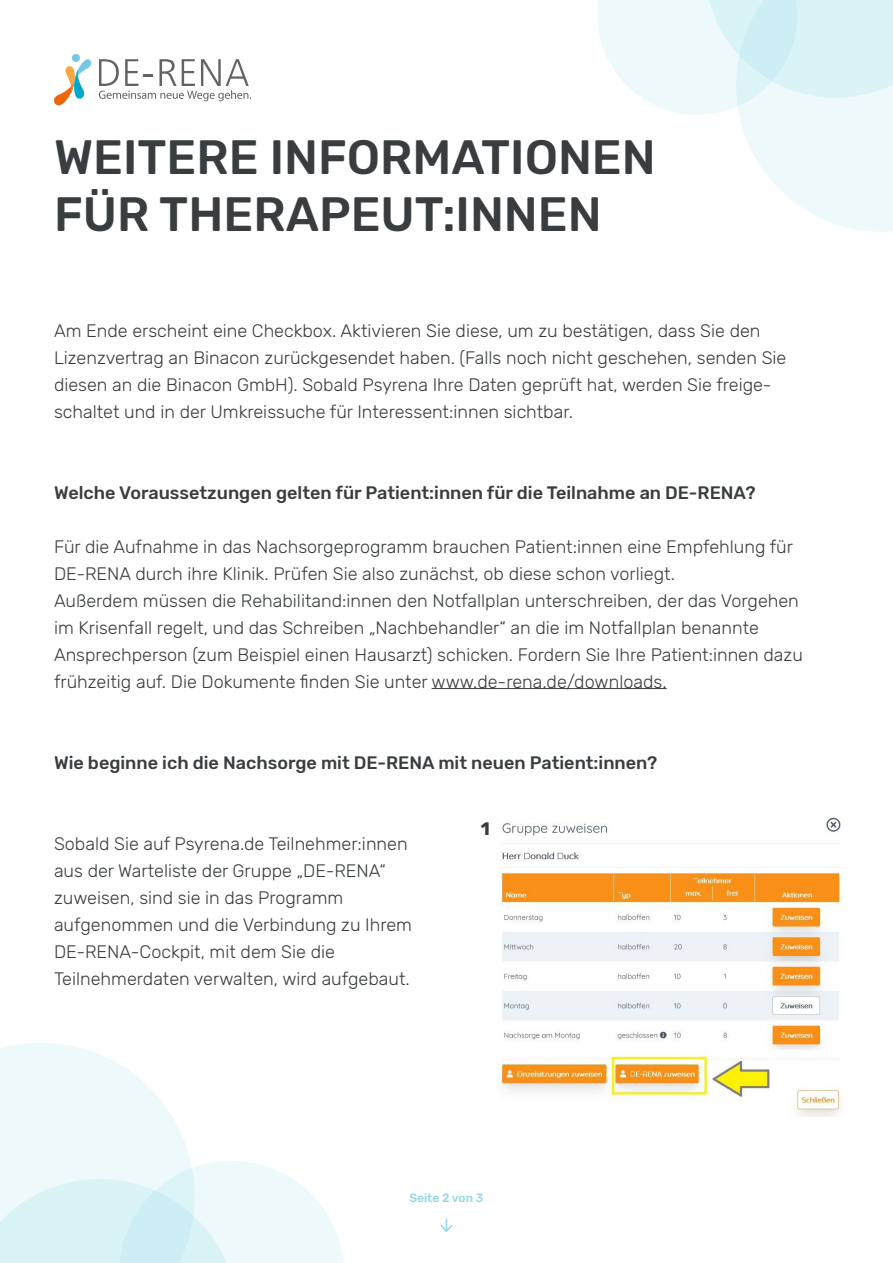
<style>
.page{position:relative;width:893px;height:1263px;background:#fff}
.page>*{position:absolute;margin:0;border:0;box-sizing:border-box;transform-origin:0 0}
.t1{font:500 48px "Rubik";color:#393d3f}
.t2{font:300 18px/27px "Rubik";color:#393d3f}
.t3{font:500 18px "Rubik";color:#393d3f}
.t4{font:700 18px "Rubik";color:#393d3f}
.t5{font:500 12px "Rubik";color:#94d7e8}
</style>
<div class="page">
<hr style="left:432px;top:688px;width:235px;height:1px;background:#393d3f">
<svg style="left:54px;top:59px;width:38px;height:47px"></svg>
<div style="left:72px;top:54px;width:8px;height:8px;background:#73c9e3;border-radius:4px"></div>
<svg style="left:99px;top:59px;width:152px;height:42px"></svg>
<img style="left:501px;top:817px;width:342px;height:300px">
<svg style="left:440px;top:1218px;width:13px;height:14px"></svg>
<svg style="left:598px;top:0;width:295px;height:232px"></svg>
<svg style="left:0;top:1043px;width:189px;height:113px;fill:#edf9fb"></svg>
<svg style="left:0;top:1156px;width:343px;height:107px;background:#e5f6f9"></svg>
<p class="t1" style="left:54px;top:130px;width:603px">WEITERE INFORMATIONEN</p>
<p class="t1" style="left:54px;top:187px;width:549px">FÜR THERAPEUT:INNEN</p>
<p class="t2" style="left:54px;top:317px;width:708px">Am Ende erscheint eine Checkbox. Aktivieren Sie diese, um zu bestätigen, dass Sie den</p>
<p class="t2" style="left:54px;top:344px;width:734px">Lizenzvertrag an Binacon zurückgesendet haben. (Falls noch nicht geschehen, senden Sie</p>
<p class="t2" style="left:54px;top:371px;width:719px">diesen an die Binacon GmbH). Sobald Psyrena Ihre Daten geprüft hat, werden Sie freige-</p>
<p class="t2" style="left:54px;top:398px;width:520px">schaltet und in der Umkreissuche für Interessent:innen sichtbar.</p>
<p class="t3" style="left:54px;top:482px;width:703px">Welche Voraussetzungen gelten für Patient:innen für die Teilnahme an DE-RENA?</p>
<p class="t2" style="left:54px;top:533px;width:740px">Für die Aufnahme in das Nachsorgeprogramm brauchen Patient:innen eine Empfehlung für</p>
<p class="t2" style="left:54px;top:560px;width:622px">DE-RENA durch ihre Klinik. Prüfen Sie also zunächst, ob diese schon vorliegt.</p>
<p class="t2" style="left:54px;top:587px;width:746px">Außerdem müssen die Rehabilitand:innen den Notfallplan unterschreiben, der das Vorgehen</p>
<p class="t2" style="left:54px;top:614px;width:706px">im Krisenfall regelt, und das Schreiben „Nachbehandler“ an die im Notfallplan benannte</p>
<p class="t2" style="left:54px;top:641px;width:750px">Ansprechperson (zum Beispiel einen Hausarzt) schicken. Fordern Sie Ihre Patient:innen dazu frühzeitig auf. Die Dokumente finden Sie unter www.de-rena.de/downloads.</p>
<p class="t3" style="left:54px;top:752px;width:605px">Wie beginne ich die Nachsorge mit DE-RENA mit neuen Patient:innen?</p>
<p class="t2" style="left:54px;top:830px;width:355px">Sobald Sie auf Psyrena.de Teilnehmer:innen</p>
<p class="t2" style="left:54px;top:857px;width:333px">aus der Warteliste der Gruppe „DE-RENA“</p>
<p class="t2" style="left:54px;top:884px;width:291px">zuweisen, sind sie in das Programm</p>
<p class="t2" style="left:54px;top:911px;width:360px">aufgenommen und die Verbindung zu Ihrem</p>
<p class="t2" style="left:54px;top:938px;width:282px">DE-RENA-Cockpit, mit dem Sie die</p>
<p class="t2" style="left:54px;top:965px;width:357px">Teilnehmerdaten verwalten, wird aufgebaut.</p>
<p class="t4" style="left:481px;top:818px;width:11px">1</p>
<p class="t5" style="left:409px;top:1191px;width:76px">Seite 2 von 3</p>
</div>
